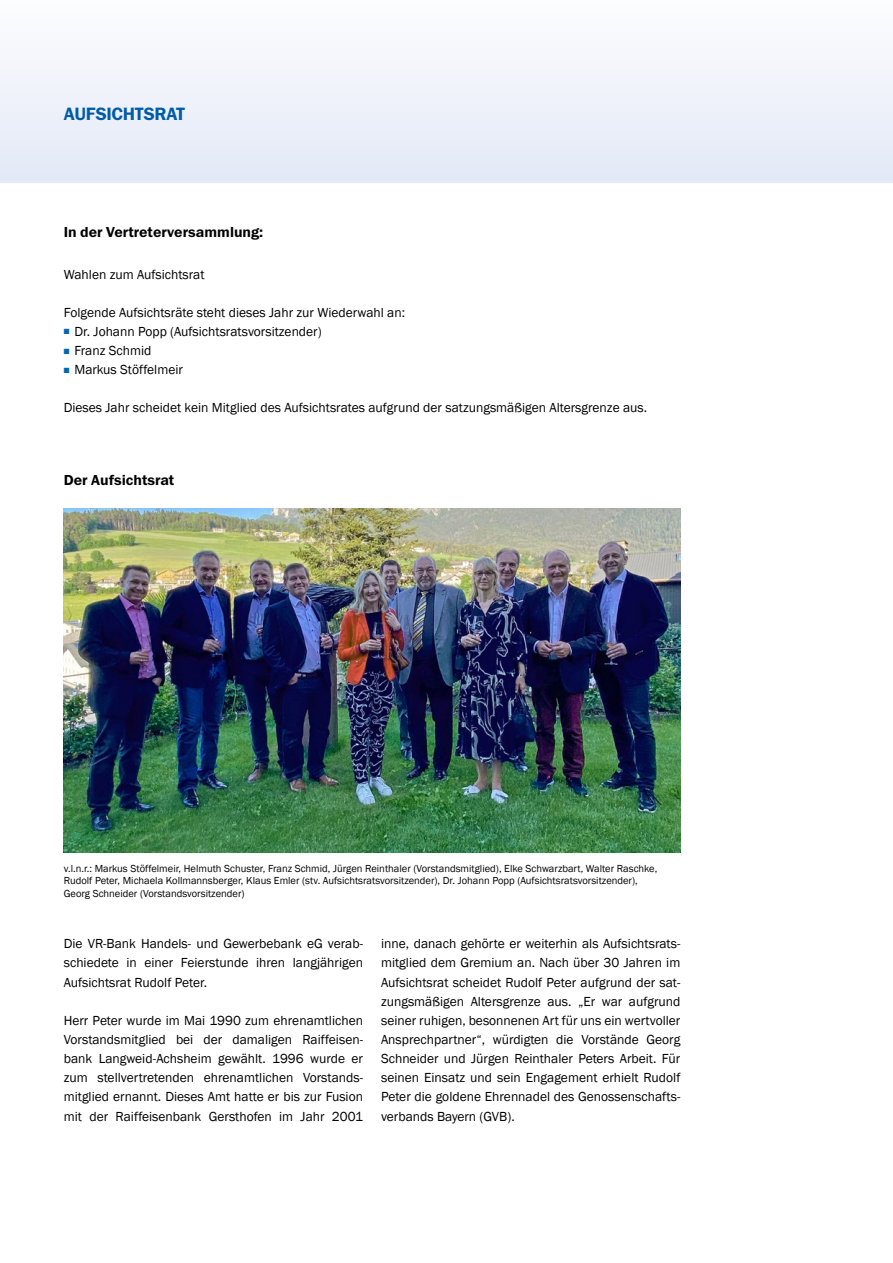
<style>
.page{position:relative;width:893px;height:1263px;background:#fff}
.page>*{position:absolute;margin:0;border:0;box-sizing:border-box;transform-origin:0 0}
.Head_Versal_schwarz{font:600 18px "Franklin Gothic ITC";letter-spacing:-.02em;color:#005ca9}
.VR_Zwiti{font:600 14.7px "Franklin Gothic ITC";color:#000}
.VR_gtx{font:13.5px/19.2px "Franklin Gothic";color:#000;text-align:justify}
.VR_bu{font:10.5px/12.6px "Franklin Gothic";color:#000}
.s1{color:#0068b2}
</style>
<div class="page">
<div style="left:0;top:0;width:893px;height:183px;background:#f0f3fa"></div>
<img style="left:64px;top:508px;width:616px;height:345px">
<p class="Head_Versal_schwarz" style="left:64px;top:103px;width:123px">AUFSICHTSRAT</p>
<p class="VR_Zwiti" style="left:64px;top:223px;width:201px">In der Vertreterversammlung:</p>
<p class="VR_gtx" style="left:64px;top:265px;width:142px">Wahlen zum Aufsichtsrat</p>
<p class="VR_gtx" style="left:64px;top:303px;width:343px">Folgende Aufsichtsräte steht dieses Jahr zur Wiederwahl an:</p>
<p class="VR_gtx" style="left:64px;top:322px;width:259px"><span class="s1">■</span> Dr. Johann Popp (Aufsichtsratsvorsitzender)</p>
<p class="VR_gtx" style="left:64px;top:341px;width:89px"><span class="s1">■</span> Franz Schmid</p>
<p class="VR_gtx" style="left:64px;top:360px;width:121px"><span class="s1">■</span> Markus Stöffelmeir</p>
<p class="VR_gtx" style="left:64px;top:399px;width:585px">Dieses Jahr scheidet kein Mitglied des Aufsichtsrates aufgrund der satzungsmäßigen Altersgrenze aus.</p>
<p class="VR_Zwiti" style="left:64px;top:471px;width:112px">Der Aufsichtsrat</p>
<p class="VR_bu" style="left:64px;top:862px;width:595px">v.l.n.r.: Markus Stöffelmeir, Helmuth Schuster, Franz Schmid, Jürgen Reinthaler (Vorstandsmitglied), Elke Schwarzbart, Walter Raschke,<br>Rudolf Peter, Michaela Kollmannsberger, Klaus Emler (stv. Aufsichtsratsvorsitzender), Dr. Johann Popp (Aufsichtsratsvorsitzender),<br>Georg Schneider (Vorstandsvorsitzender)</p>
<p class="VR_gtx" style="left:64px;top:934px;width:301px">Die VR-Bank Handels- und Gewerbebank eG verab&shy;schiedete in einer Feierstunde ihren langjährigen Aufsichtsrat Rudolf Peter.</p>
<p class="VR_gtx" style="left:64px;top:1011px;width:301px">Herr Peter wurde im Mai 1990 zum ehrenamtlichen Vorstandsmitglied bei der damaligen Raiffeisen&shy;bank Langweid-Achsheim gewählt. 1996 wurde er zum stellvertretenden ehrenamtlichen Vorstands&shy;mitglied ernannt. Dieses Amt hatte er bis zur Fusion mit der Raiffeisenbank Gersthofen im Jahr 2001</p>
<p class="VR_gtx" style="left:381px;top:934px;width:301px">inne, danach gehörte er weiterhin als Aufsichtsrats&shy;mitglied dem Gremium an. Nach über 30 Jahren im Aufsichtsrat scheidet Rudolf Peter aufgrund der sat&shy;zungsmäßigen Altersgrenze aus. „Er war aufgrund seiner ruhigen, besonnenen Art für uns ein wertvoller Ansprechpartner“, würdigten die Vorstände Georg Schneider und Jürgen Reinthaler Peters Arbeit. Für seinen Einsatz und sein Engagement erhielt Rudolf Peter die goldene Ehrennadel des Genossenschafts&shy;verbands Bayern (GVB).</p>
</div>
